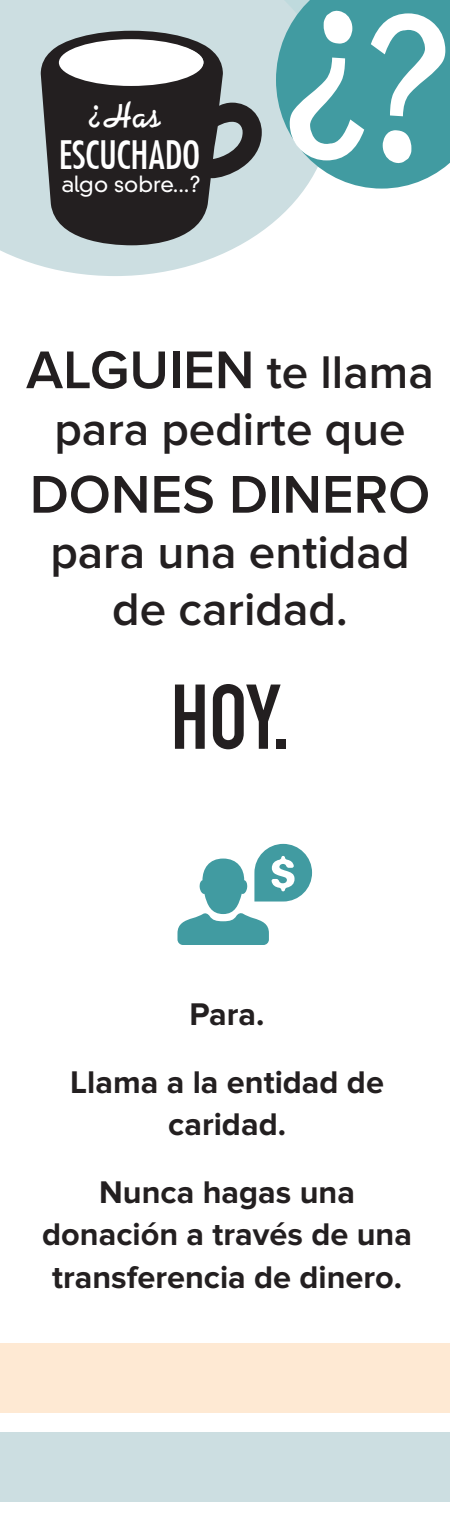
<style>
.page{position:relative;width:450px;height:1530px;background:#fff}
.page>*{position:absolute;margin:0;border:0;box-sizing:border-box;transform-origin:0 0}
.main_point{font:90.25px "DIN Engschrift Std";color:#231f20}
.main_point-2{font:600 55px "Proxima Nova";color:#231f20}
.main_point-3{font:600 47.5px/57px "Proxima Nova";color:#231f20;text-align:center}
.t1{font:38.25px "Fuji Normal";color:#fff}
.t2{font:36.5px "Di Normal";color:#fff}
.the_3_points{font:700 32.5px/42.5px "Proxima Nova";color:#231f20;text-align:center}
.t3{font:300 21.5px "DIN Neuzeit Grotesk Std";letter-spacing:-.005em;color:#fff}
.s1{font-size:47.5px}
</style>
<div class="page">
<div style="left:0;top:1343px;width:450px;height:70px;background:#fee9d3"></div>
<div style="left:0;top:1432px;width:450px;height:70px;background:#ccdee1"></div>
<svg style="left:177px;top:844px;width:135px;height:101px"></svg>
<svg style="left:0;top:0;width:305px;height:276px;fill:#ccdee1"></svg>
<svg style="left:276px;top:0;width:174px;height:189px;fill:#419ba1"></svg>
<svg style="left:371px;top:13px;width:74px;height:150px"></svg>
<svg style="left:290px;top:11px;width:74px;height:149px"></svg>
<svg style="left:41px;top:31px;width:221px;height:214px;fill:#231f20"></svg>
<div style="left:59px;top:39px;width:144px;height:47px;background:#fff;border-radius:50%"></div>
<p class="t2" style="left:89px;top:94px;width:75px">¿Has</p>
<p class="t1" style="left:59px;top:130px;width:143px">ESCUCHADO</p>
<p class="t3" style="left:62px;top:171px;width:140px">algo sobre...?</p>
<p class="main_point-2" style="left:26px;top:338px;width:409px">ALGUIEN <span class="s1">te llama</span></p>
<p class="main_point-3" style="left:54px;top:402px;width:353px">para pedirte que</p>
<p class="main_point-2" style="left:30px;top:463px;width:402px">DONES DINERO</p>
<p class="main_point-3" style="left:50px;top:524px;width:361px">para una entidad de caridad.</p>
<p class="main_point" style="left:171px;top:664px;width:120px">HOY.</p>
<p class="the_3_points" style="left:190px;top:994px;width:76px">Para.</p>
<p class="the_3_points" style="left:70px;top:1062px;width:315px">Llama a la entidad de caridad.</p>
<p class="the_3_points" style="left:42px;top:1172px;width:371px">Nunca hagas una donación a través de una transferencia de dinero.</p>
</div>
